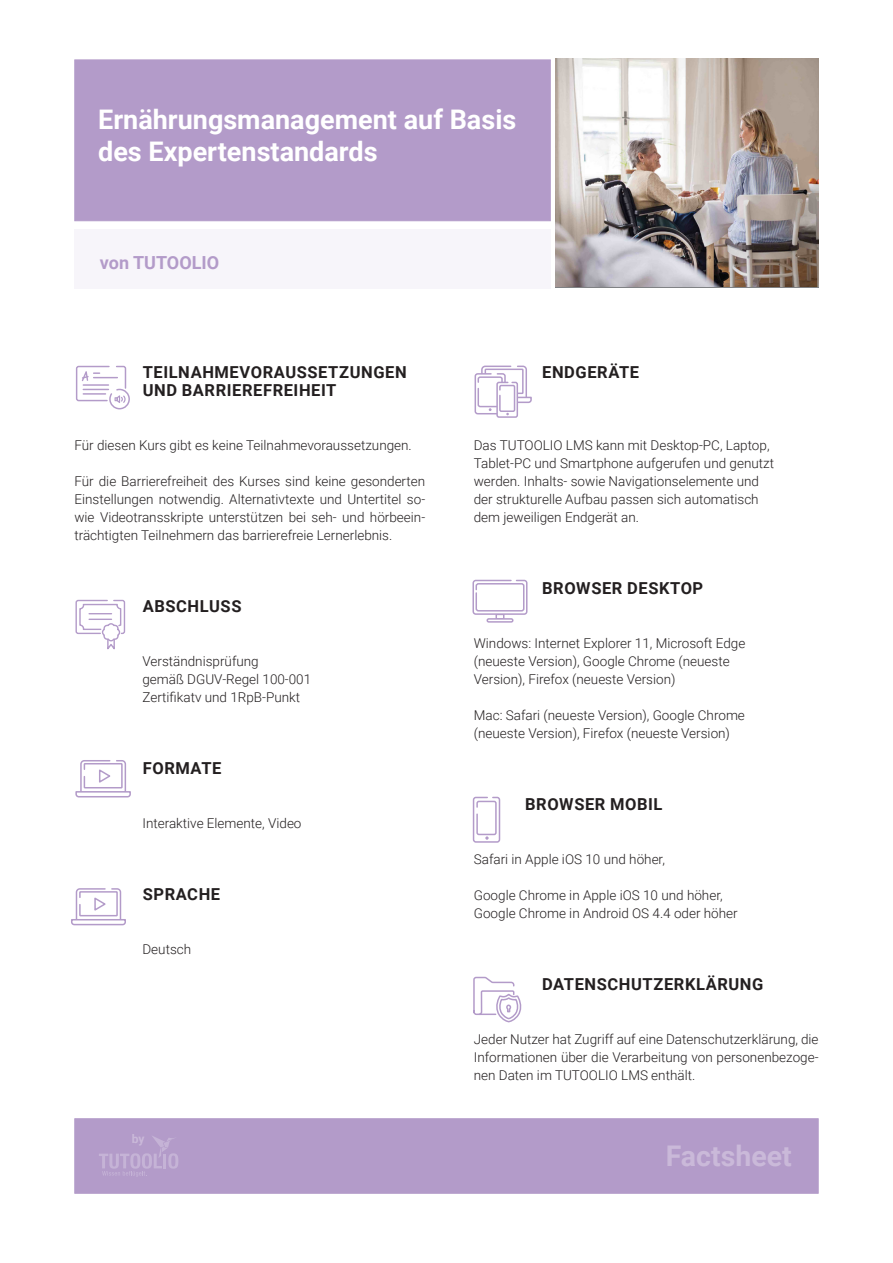
<style>
.page{position:relative;width:893px;height:1263px;background:#fff}
.page>*{position:absolute;margin:0;border:0;box-sizing:border-box;transform-origin:0 0}
.t1{font:700 28.5px "Roboto";color:#cab9d9}
.t2{font:700 27px/32.4px "Roboto";color:#fff}
.t3{font:700 18px "Roboto";color:#b39bc9}
.Headline_11_pt_mit_Einzug_16_mm{font:700 16.5px "Roboto";letter-spacing:.035em;color:#231f20}
.Headline_11_pt_mit_Einzug_12_mm{font:700 16.5px "Roboto";letter-spacing:.035em;color:#231f20}
.Fließtext{font:300 13.5px/18px "Roboto";color:#231f20;text-align:justify}
.Fließtext_mit_Einzug_16_mm{font:300 13.5px "Roboto";color:#231f20}
.t4{font:700 12px "Roboto";color:#cab9d9}
</style>
<div class="page">
<div style="left:74px;top:1118px;width:745px;height:75px;background:#b39bc9;border:1px solid #b39bc9"></div>
<svg style="left:99px;top:1136px;width:79px;height:41px"></svg>
<div style="left:74px;top:60px;width:477px;height:161px;background:#b39bc9;border:1px solid #b39bc9"></div>
<div style="left:74px;top:230px;width:477px;height:59px;background:#f7f5fa"></div>
<svg style="left:75px;top:365px;width:55px;height:45px"></svg>
<svg style="left:75px;top:599px;width:51px;height:51px"></svg>
<div style="left:475px;top:373px;width:31px;height:41px;background:#b39bc9;border:2px solid #b39bc9;border-radius:2px"></div>
<svg style="left:496px;top:382px;width:22px;height:36px"></svg>
<svg style="left:476px;top:365px;width:56px;height:50px"></svg>
<div style="left:499px;top:385px;width:16px;height:27px;border:2px solid #b39bc9"></div>
<svg style="left:75px;top:760px;width:56px;height:38px"></svg>
<div style="left:495px;top:614px;width:9px;height:6px;border:2px solid #b39bc9"></div>
<svg style="left:472px;top:580px;width:55px;height:35px"></svg>
<svg style="left:475px;top:582px;width:50px;height:30px"></svg>
<div style="left:486px;top:618px;width:27px;height:5px;border:2px solid #b39bc9;border-radius:2px"></div>
<svg style="left:71px;top:888px;width:55px;height:38px"></svg>
<svg style="left:473px;top:976px;width:49px;height:47px"></svg>
<div style="left:473px;top:797px;width:27px;height:46px;background:#fff;border:2px solid #b39bc9;border-radius:2px"></div>
<svg style="left:485px;top:836px;width:4px;height:4px"></svg>
<div style="left:476px;top:801px;width:21px;height:34px;border:2px solid #b39bc9;border-radius:2px"></div>
<img style="left:555px;top:58px;width:264px;height:228px">
<p class="t2" style="left:98px;top:102px;width:420px">Ernährungsmanagement auf Basis des Expertenstandards</p>
<p class="t3" style="left:100px;top:250px;width:121px">von TUTOOLIO</p>
<p class="Headline_11_pt_mit_Einzug_16_mm" style="left:143px;top:361px;width:265px">TEILNAHMEVORAUSSETZUNGEN</p>
<p class="Headline_11_pt_mit_Einzug_16_mm" style="left:143px;top:379px;width:195px">UND BARRIEREFREIHEIT</p>
<p class="Fließtext" style="left:74px;top:436px;width:339px">Für diesen Kurs gibt es keine Teilnahmevoraussetzungen.</p>
<p class="Fließtext" style="left:74px;top:472px;width:352px">Für die Barrierefreiheit des Kurses sind keine gesonderten Einstellungen notwendig. Alternativtexte und Untertitel so&shy;wie Videotransskripte unterstützen bei seh- und hörbeein&shy;trächtigten Teilnehmern das barrierefreie Lernerlebnis.</p>
<p class="Headline_11_pt_mit_Einzug_16_mm" style="left:143px;top:595px;width:100px">ABSCHLUSS</p>
<p class="Fließtext_mit_Einzug_16_mm" style="left:142px;top:652px;width:118px">Verständnisprüfung</p>
<p class="Fließtext_mit_Einzug_16_mm" style="left:142px;top:670px;width:170px">gemäß DGUV-Regel 100-001</p>
<p class="Fließtext_mit_Einzug_16_mm" style="left:142px;top:688px;width:159px">Zertifikatv und 1RpB-Punkt</p>
<p class="Headline_11_pt_mit_Einzug_16_mm" style="left:143px;top:757px;width:80px">FORMATE</p>
<p class="Fließtext_mit_Einzug_16_mm" style="left:142px;top:814px;width:161px">Interaktive Elemente, Video</p>
<p class="Headline_11_pt_mit_Einzug_16_mm" style="left:143px;top:883px;width:79px">SPRACHE</p>
<p class="Fließtext_mit_Einzug_16_mm" style="left:142px;top:940px;width:50px">Deutsch</p>
<p class="t4" style="left:132px;top:1131px;width:14px">by</p>
<p class="Headline_11_pt_mit_Einzug_16_mm" style="left:542px;top:361px;width:98px">ENDGERÄTE</p>
<p class="Fließtext" style="left:474px;top:436px;width:297px">Das TUTOOLIO LMS kann mit Desktop-PC, Laptop,</p>
<p class="Fließtext" style="left:474px;top:454px;width:302px">Tablet-PC und Smartphone aufgerufen und genutzt</p>
<p class="Fließtext" style="left:474px;top:472px;width:287px">werden. Inhalts- sowie Navigationselemente und</p>
<p class="Fließtext" style="left:474px;top:490px;width:286px">der strukturelle Aufbau passen sich automatisch</p>
<p class="Fließtext" style="left:474px;top:508px;width:167px">dem jeweiligen Endgerät an.</p>
<p class="Headline_11_pt_mit_Einzug_16_mm" style="left:542px;top:577px;width:163px">BROWSER DESKTOP</p>
<p class="Fließtext" style="left:474px;top:634px;width:273px">Windows: Internet Explorer 11, Microsoft Edge</p>
<p class="Fließtext" style="left:474px;top:652px;width:257px">(neueste Version), Google Chrome (neueste</p>
<p class="Fließtext" style="left:474px;top:670px;width:203px">Version), Firefox (neueste Version)</p>
<p class="Fließtext" style="left:474px;top:706px;width:273px">Mac: Safari (neueste Version), Google Chrome</p>
<p class="Fließtext" style="left:474px;top:724px;width:258px">(neueste Version), Firefox (neueste Version)</p>
<p class="Headline_11_pt_mit_Einzug_12_mm" style="left:525px;top:793px;width:139px">BROWSER MOBIL</p>
<p class="Fließtext" style="left:474px;top:850px;width:193px">Safari in Apple iOS 10 und höher,</p>
<p class="Fließtext" style="left:474px;top:886px;width:250px">Google Chrome in Apple iOS 10 und höher,</p>
<p class="Fließtext" style="left:474px;top:904px;width:265px">Google Chrome in Android OS 4.4 oder höher</p>
<p class="Headline_11_pt_mit_Einzug_16_mm" style="left:542px;top:973px;width:223px">DATENSCHUTZERKLÄRUNG</p>
<p class="Fließtext" style="left:474px;top:1030px;width:346px">Jeder Nutzer hat Zugriff auf eine Datenschutzerklärung, die Informationen über die Verarbeitung von personenbezoge&shy;nen Daten im TUTOOLIO LMS enthält.</p>
<p class="t1" style="left:666px;top:1136px;width:127px">Factsheet</p>
</div>
